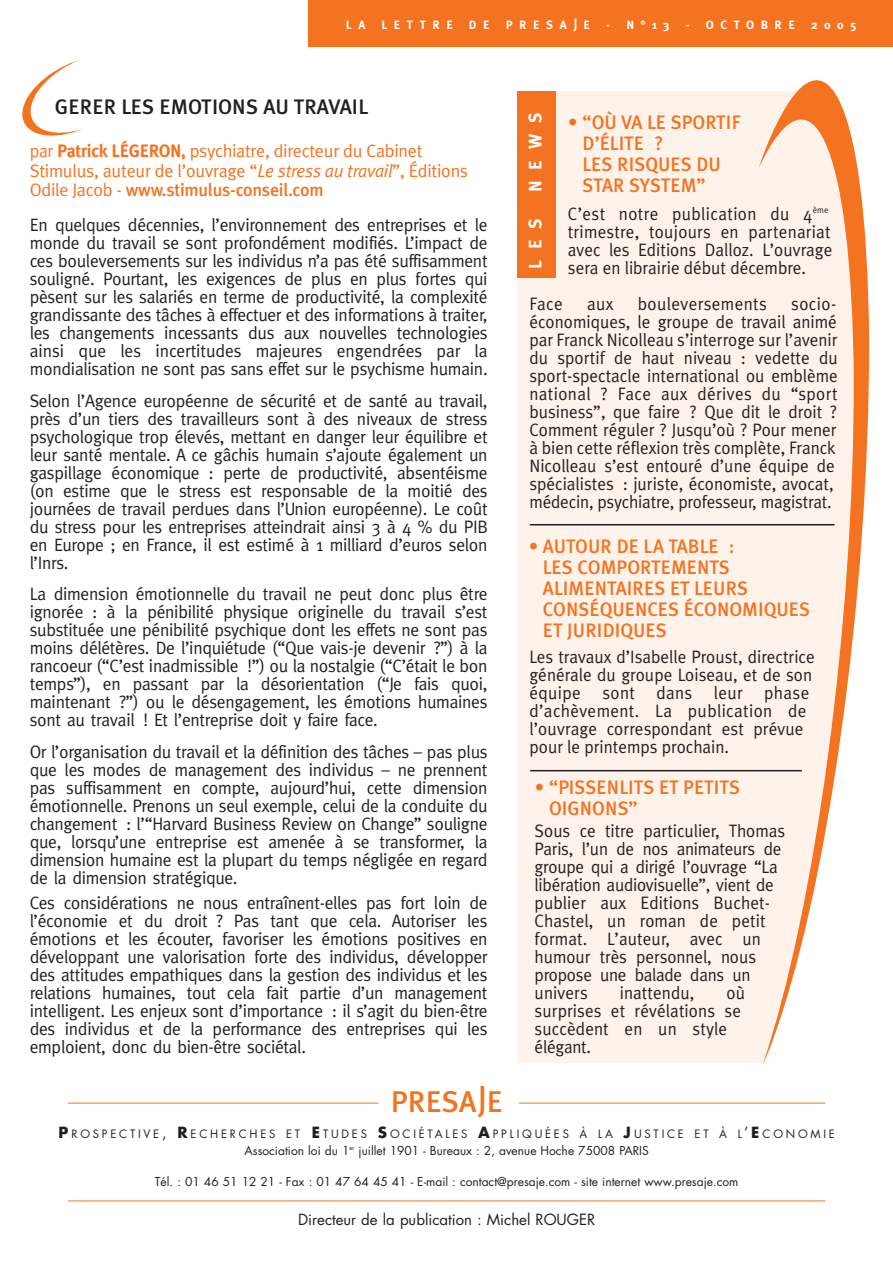
<style>
.page{position:relative;width:893px;height:1263px;background:#fff}
.page>*{position:absolute;margin:0;border:0;box-sizing:border-box;transform-origin:0 0}
.t1{font:500 30px "Meta Plus";letter-spacing:.005em;color:#f47321}
.t2{font:500 21px "Meta Plus";color:#231f20}
.t3{font:500 19.5px/21px "Meta Plus";color:#f47321}
.t4{font:18px/18px "Meta";letter-spacing:-.015em;color:#231f20;text-align:justify}
.t5{font:18px/18px "Meta Plus Normal";color:#231f20;scale:.95 1}
.t6{font:18px/19.5px "Meta Plus Normal";letter-spacing:-.015em;color:#f47321}
.t7{font:500 18px "Meta Plus";letter-spacing:-.015em;color:#f47321}
.t8{font:18px "Meta Plus Normal";letter-spacing:.02em;color:#231f20;scale:.95 1}
.t9{font:700 18px "Meta Plus";letter-spacing:.6em;color:#fff}
.t10{font:15px "Futura";color:#231f20}
.t11{font:12px "Futura";color:#231f20}
.t12{font:700 12px "Meta Plus";letter-spacing:.55em;color:#fff}
.t13{font:11.25px "Futura";letter-spacing:.245em;color:#231f20}
.s1{font-size:15px}
.s2{font-family:"Meta Plus";font-weight:700}
.s3{font-style:italic}
.s4{font-family:"Meta Plus Normal";font-weight:400}
.s5{font-size:37.5px}
.s6{font-weight:700;font-size:15px}
</style>
<div class="page">
<div style="left:517px;top:91px;width:353px;height:972px;background:#fef3ea"></div>
<svg style="left:758px;top:80px;width:111px;height:984px;fill:#fef3ea"></svg>
<hr style="left:68px;top:1103px;width:310px;height:1px;background:#f47321">
<hr style="left:68px;top:1201px;width:757px;height:1px;background:#f47321">
<hr style="left:519px;top:1103px;width:306px;height:1px;background:#f47321">
<div style="left:308px;top:0;width:584px;height:47px;background:#f47321"></div>
<div style="left:517px;top:91px;width:39px;height:187px;background:#f47321"></div>
<hr style="left:530px;top:524px;width:304px;height:1px;background:#231f20">
<hr style="left:530px;top:770px;width:271px;height:1px;background:#231f20">
<svg style="left:22px;top:60px;width:60px;height:76px"></svg>
<p class="t12" style="left:346px;top:20px;width:21px">L A</p>
<p class="t12" style="left:381px;top:20px;width:73px">LETTRE</p>
<p class="t12" style="left:469px;top:20px;width:22px">D E</p>
<p class="t12" style="left:505px;top:20px;width:86px">PRESA<span class="s1">J</span>E</p>
<p class="t12" style="left:606px;top:20px;width:65px">- N°13</p>
<p class="t12" style="left:685px;top:20px;width:111px">- OCTOBRE</p>
<p class="t12" style="left:811px;top:20px;width:47px">2005</p>
<p class="t2" style="left:55px;top:99px;width:315px">GERER LES EMOTIONS AU TRAVAIL</p>
<p class="t6" style="left:30px;top:142px;width:440px">par <span class="s2">Patrick LÉGERON,</span> psychiatre, directeur du Cabinet<br>Stimulus, auteur de l’ouvrage “<span class="s3">Le stress au travail</span>”, Éditions</p>
<p class="t7" style="left:30px;top:183px;width:295px"><span class="s4">Odile Jacob -</span> www.stimulus-conseil.com</p>
<p class="t4" style="left:30px;top:217px;width:459px">En quelques décennies, l’environnement des entreprises et le monde du travail se sont profondément modifiés. L’impact de ces bouleversements sur les individus n’a pas été suffisamment souligné. Pourtant, les exigences de plus en plus fortes qui pèsent sur les salariés en terme de productivité, la complexité grandissante des tâches à effectuer et des informations à traiter, les changements incessants dus aux nouvelles technologies ainsi que les incertitudes majeures engendrées par la mondialisation ne sont pas sans effet sur le psychisme humain.</p>
<p class="t4" style="left:30px;top:393px;width:459px">Selon l’Agence européenne de sécurité et de santé au travail, près d’un tiers des travailleurs sont à des niveaux de stress psychologique trop élevés, mettant en danger leur équilibre et leur santé mentale. A ce gâchis humain s’ajoute également un gaspillage économique : perte de productivité, absentéisme (on estime que le stress est responsable de la moitié des journées de travail perdues dans l’Union européenne). Le coût du stress pour les entreprises atteindrait ainsi 3 à 4 % du PIB en Europe ; en France, il est estimé à 1 milliard d’euros selon l’Inrs.</p>
<p class="t4" style="left:30px;top:586px;width:459px">La dimension émotionnelle du travail ne peut donc plus être ignorée : à la pénibilité physique originelle du travail s’est substituée une pénibilité psychique dont les effets ne sont pas moins délétères. De l’inquiétude (“Que vais-je devenir ?”) à la rancoeur (“C’est inadmissible !”) ou la nostalgie (“C’était le bon temps”), en passant par la désorientation (“Je fais quoi, maintenant ?”) ou le désengagement, les émotions humaines sont au travail ! Et l’entreprise doit y faire face.</p>
<p class="t4" style="left:30px;top:744px;width:459px">Or l’organisation du travail et la définition des tâches – pas plus que les modes de management des individus – ne prennent pas suffisamment en compte, aujourd’hui, cette dimension émotionnelle. Prenons un seul exemple, celui de la conduite du changement : l’“Harvard Business Review on Change” souligne que, lorsqu’une entreprise est amenée à se transformer, la dimension humaine est la plupart du temps négligée en regard de la dimension stratégique.</p>
<p class="t4" style="left:30px;top:895px;width:459px">Ces considérations ne nous entraînent-elles pas fort loin de l’économie et du droit ? Pas tant que cela. Autoriser les émotions et les écouter, favoriser les émotions positives en développant une valorisation forte des individus, développer des attitudes empathiques dans la gestion des individus et les relations humaines, tout cela fait partie d’un management intelligent. Les enjeux sont d’importance : il s’agit du bien-être des individus et de la performance des entreprises qui les emploient, donc du bien-être sociétal.</p>
<h1 class="t1" style="left:391px;top:1091px;width:113px">PRESA<span class="s5">J</span>E</h1>
<p class="t9" style="left:528px;top:192px;width:81px;rotate:-90deg">NEWS</p>
<p class="t3" style="left:582px;top:114px;width:160px;text-indent:-14px">• “OÙ VA LE SPORTIF<br>D’ÉLITE ?<br>LES RISQUES DU<br>STAR SYSTEM”</p>
<p class="t9" style="left:528px;top:269px;width:52px;rotate:-90deg">LES</p>
<p class="t5" style="left:568px;top:207px;width:280px">C’est notre publication du 4<sup>ème </sup>trimestre, toujours en partenariat avec les Editions Dalloz. L’ouvrage sera en librairie début décembre.</p>
<p class="t5" style="left:529px;top:297px;width:37px">Face</p>
<p class="t5" style="left:587px;top:297px;width:29px">aux</p>
<p class="t8" style="left:638px;top:297px;width:137px">bouleversements</p>
<p class="t5" style="left:529px;top:297px;width:326px;text-indent:262px">socio&shy;économiques, le groupe de travail animé par Franck Nicolleau s’interroge sur l’avenir du sportif de haut niveau : vedette du sport-spectacle international ou emblème national ? Face aux dérives du “sport business”, que faire ? Que dit le droit ?<br>Comment réguler ? Jusqu’où ? Pour mener à bien cette réflexion très complète, Franck Nicolleau s’est entouré d’une équipe de spécialistes : juriste, économiste, avocat, médecin, psychiatre, professeur, magistrat.</p>
<p class="t3" style="left:543px;top:538px;width:269px;text-indent:-14px">• AUTOUR DE LA TABLE :<br>LES COMPORTEMENTS<br>ALIMENTAIRES ET LEURS<br>CONSÉQUENCES ÉCONOMIQUES<br>ET JURIDIQUES</p>
<p class="t5" style="left:529px;top:649px;width:302px">Les travaux d’Isabelle Proust, directrice générale du groupe Loiseau, et de son équipe sont dans leur phase d’achèvement. La publication de l’ouvrage correspondant est prévue pour le printemps prochain.</p>
<p class="t3" style="left:549px;top:779px;width:192px;text-indent:-14px">• “PISSENLITS ET PETITS<br>OIGNONS”</p>
<p class="t5" style="left:534px;top:823px;width:265px">Sous ce titre particulier, Thomas<br>Paris, l’un de nos animateurs de groupe qui a dirigé l’ouvrage “La libération audiovisuelle”, vient de publier aux Editions Buchet-<br>Chastel, un roman de petit format. L’auteur, avec un humour très personnel, nous propose une balade dans un univers</p>
<p class="t5" style="left:534px;top:985px;width:223px;text-indent:192px">où surprises et révélations se succèdent en un style élégant.</p>
<p class="t5" style="left:619px;top:985px;width:80px">inattendu,</p>
<p class="t13" style="left:59px;top:1128px;width:777px"><span class="s6">P</span>ROSPECTIVE<span class="s1">,</span> <span class="s6">R</span>ECHERCHES ET <span class="s6">E</span>TUDES <span class="s6">S</span>OCIÉTALES <span class="s6">A</span>PPLIQUÉES À LA <span class="s6">J</span>USTICE ET À L<span class="s1">’</span><span class="s6">E</span>CONOMIE</p>
<p class="t11" style="left:244px;top:1145px;width:406px">Association loi du 1<sup>er</sup> juillet 1901 - Bureaux : 2, avenue Hoche 75008 PARIS</p>
<p class="t11" style="left:155px;top:1177px;width:585px">Tél. : 01 46 51 12 21 - Fax : 01 47 64 45 41 - E-mail : contact@presaje.com - site internet www.presaje.com</p>
<p class="t10" style="left:298px;top:1212px;width:299px">Directeur de la publication : Michel ROUGER</p>
</div>
